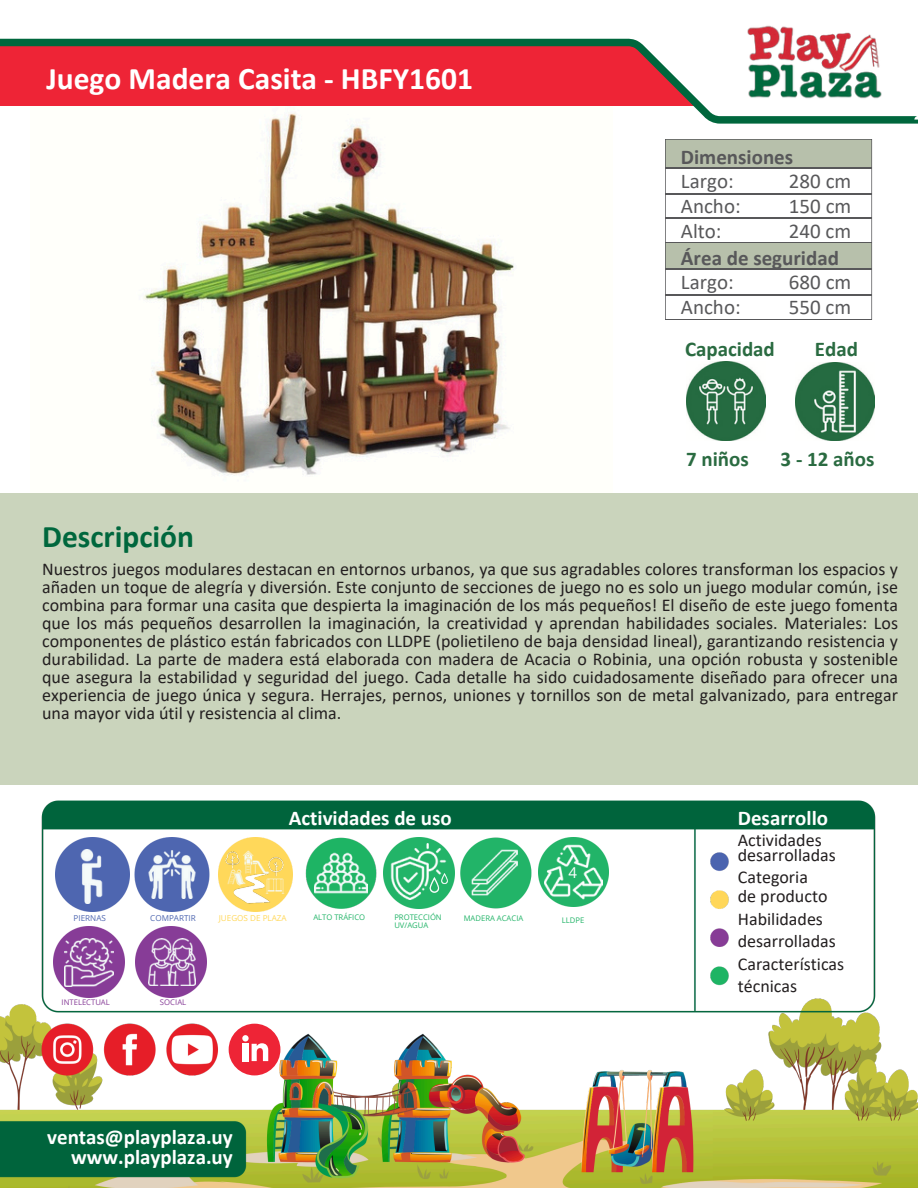
<style>
.page{position:relative;width:918px;height:1188px;background:#fff}
.page>*{position:absolute;margin:0;border:0;box-sizing:border-box;transform-origin:0 0}
.t1{font:700 31.5px "Calibri";color:#fff}
.t2{font:700 31.5px "Calibri";color:#00673d}
.t3{font:700 21px/20.2px "Calibri";color:#fff;text-align:right}
.t4{font:21px/24.8px "Calibri";color:#58585a}
.t5{font:700 21px "Calibri";color:#2a6b41}
.t6{font:700 21px "Calibri";color:#58585a}
.t7{font:18px/18px "Calibri";color:#231f20}
.t8{font:15px "Open Sans";color:#fff}
.t9{font:8.1px "Open Sans";color:#4e66b0}
.t10{font:8.1px "Open Sans";color:#ffd85a}
.t11{font:7.8px "Open Sans";color:#873c97}
.t12{font:7.65px/7.8px "Open Sans";color:#22b468}
.t13{font:7.65px "Open Sans";color:#873c97}
</style>
<div class="page">
<img style="left:30px;top:124px;width:582px;height:370px">
<div style="left:0;top:494px;width:918px;height:291px;background:#cad4bc"></div>
<svg style="left:0;top:38px;width:631px;height:1px"></svg>
<svg style="left:0;top:39px;width:918px;height:85px;fill:#ee2436"></svg>
<img style="left:731px;top:25px;width:167px;height:76px">
<img style="left:0;top:1004px;width:918px;height:184px">
<img style="left:795px;top:362px;width:79px;height:79px">
<img style="left:687px;top:362px;width:78px;height:79px">
<svg style="left:665px;top:139px;width:207px;height:181px"></svg>
<img style="left:33px;top:800px;width:851px;height:219px">
<img style="left:314px;top:846px;width:53px;height:53px">
<img style="left:54px;top:927px;width:70px;height:71px">
<img style="left:65px;top:938px;width:48px;height:48px">
<img style="left:383px;top:838px;width:40px;height:70px">
<img style="left:390px;top:843px;width:33px;height:56px">
<img style="left:423px;top:830px;width:116px;height:86px">
<img style="left:472px;top:850px;width:46px;height:46px">
<img style="left:136px;top:926px;width:71px;height:71px">
<img style="left:148px;top:938px;width:47px;height:48px">
<img style="left:218px;top:838px;width:74px;height:74px">
<img style="left:55px;top:838px;width:75px;height:74px">
<img style="left:219px;top:844px;width:72px;height:67px">
<img style="left:135px;top:838px;width:74px;height:74px">
<img style="left:538px;top:837px;width:70px;height:70px">
<img style="left:227px;top:869px;width:18px;height:18px">
<img style="left:243px;top:849px;width:27px;height:27px">
<img style="left:266px;top:876px;width:19px;height:19px">
<img style="left:65px;top:849px;width:54px;height:54px">
<img style="left:148px;top:851px;width:48px;height:48px">
<img style="left:545px;top:844px;width:57px;height:57px">
<p class="t1" style="left:46px;top:66px;width:428px">Juego Madera Casita - HBFY1601</p>
<p class="t6" style="left:681px;top:148px;width:114px">Dimensiones</p>
<h2 class="t4" style="left:681px;top:171px;width:61px">Largo:<br>Ancho:<br>Alto:</h2>
<p class="t4" style="left:789px;top:171px;width:64px;text-align:justify">280 cm 150 cm 240 cm</p>
<p class="t6" style="left:681px;top:249px;width:160px">Área de seguridad</p>
<p class="t4" style="left:681px;top:271px;width:61px">Largo:<br>Ancho:</p>
<p class="t4" style="left:789px;top:271px;width:64px">680 cm<br>550 cm</p>
<p class="t5" style="left:685px;top:340px;width:91px">Capacidad</p>
<p class="t5" style="left:815px;top:340px;width:45px">Edad</p>
<p class="t5" style="left:686px;top:451px;width:64px">7 niños</p>
<p class="t5" style="left:781px;top:451px;width:95px">3 - 12 años</p>
<p class="t2" style="left:42px;top:523px;width:153px">Descripción</p>
<p class="t7" style="left:42px;top:562px;width:857px;text-align:justify">Nuestros juegos modulares destacan en entornos urbanos, ya que sus agradables colores transforman los espacios y añaden un toque de alegría y diversión. Este conjunto de secciones de juego no es solo un juego modular común, ¡se combina para formar una casita que despierta la imaginación de los más pequeños! El diseño de este juego fomenta que los más pequeños desarrollen la imaginación, la creatividad y aprendan habilidades sociales. Materiales: Los componentes de plástico están fabricados con LLDPE (polietileno de baja densidad lineal), garantizando resistencia y durabilidad. La parte de madera está elaborada con madera de Acacia o Robinia, una opción robusta y sostenible que asegura la estabilidad y seguridad del juego. Cada detalle ha sido cuidadosamente diseñado para ofrecer una experiencia de juego única y segura. Herrajes, pernos, uniones y tornillos son de metal galvanizado, para entregar una mayor vida útil y resistencia al clima.</p>
<p class="t3" style="left:289px;top:809px;width:165px">Actividades de uso</p>
<p class="t8" style="left:569px;top:862px;width:10px">4</p>
<p class="t9" style="left:74px;top:912px;width:34px">PIERNAS</p>
<p class="t9" style="left:150px;top:912px;width:47px">COMPARTIR</p>
<p class="t10" style="left:219px;top:912px;width:69px">JUEGOS DE PLAZA</p>
<p class="t12" style="left:313px;top:913px;width:53px">ALTO TRÁFICO</p>
<p class="t12" style="left:394px;top:914px;width:49px">PROTECCIÓN<br>UV/AGUA</p>
<p class="t12" style="left:464px;top:914px;width:61px">MADERA ACACIA</p>
<p class="t12" style="left:562px;top:916px;width:24px">LLDPE</p>
<p class="t13" style="left:62px;top:997px;width:50px">INTELECTUAL</p>
<p class="t11" style="left:160px;top:997px;width:28px">SOCIAL</p>
<p class="t3" style="left:47px;top:1128px;width:187px">ventas@playplaza.uy www.playplaza.uy</p>
<p class="t3" style="left:738px;top:809px;width:92px">Desarrollo</p>
<p class="t7" style="left:738px;top:834px;width:100px;line-height:14.7px">Actividades desarrolladas</p>
<p class="t7" style="left:738px;top:869px;width:91px;line-height:19.2px">Categoria de producto</p>
<p class="t7" style="left:738px;top:909px;width:108px;line-height:22.5px">Habilidades desarrolladas<br>Características técnicas</p>
</div>
